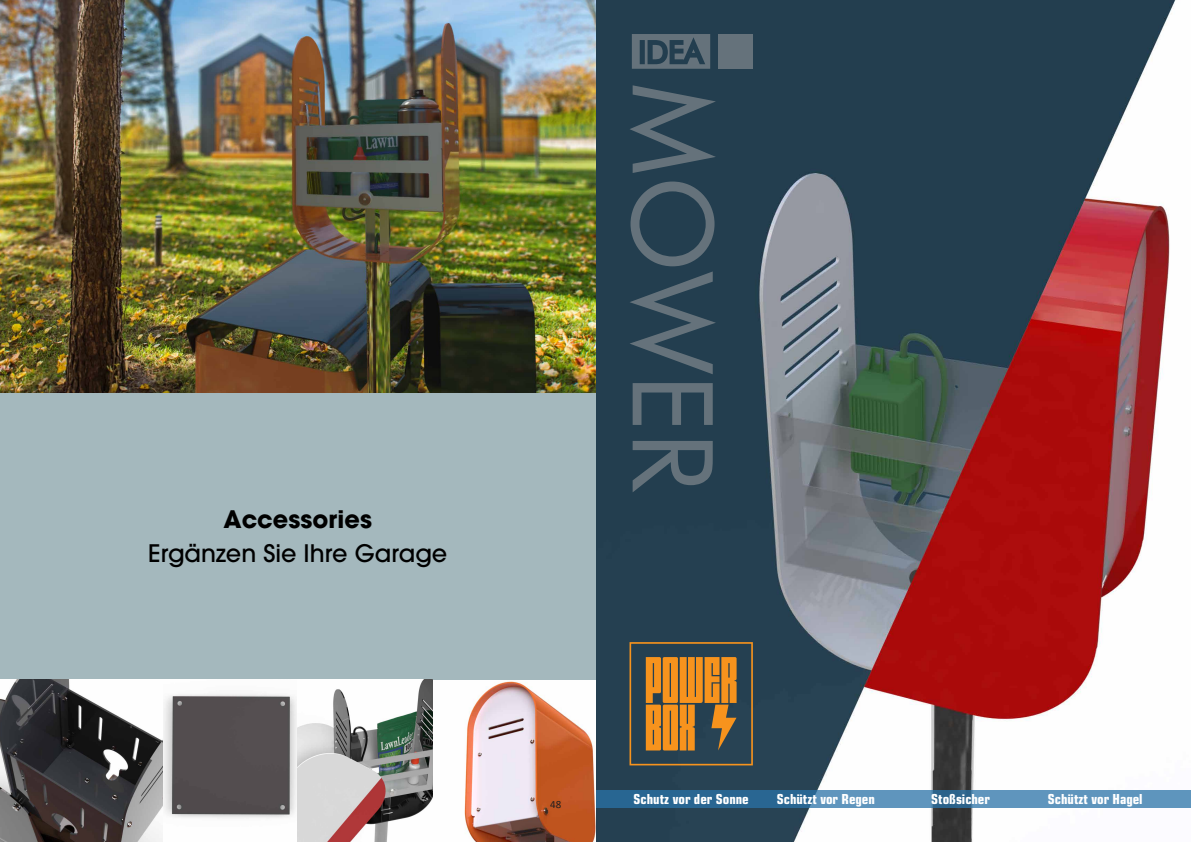
<style>
.page{position:relative;width:1191px;height:842px;background:#fff}
.page>*{position:absolute;margin:0;border:0;box-sizing:border-box;transform-origin:0 0}
.t1{font:500 24px "ITC Avant Garde Pro";color:#000}
.t2{font:700 24px "ITC Avant Garde Pro";color:#000}
.hilight{font:15px "Eurostile Con Hea";color:#fff}
.t3{font:11px "Calibri";color:#231f20}
</style>
<div class="page">
<img style="left:595px;top:0;width:596px;height:842px">
<svg style="left:595px;top:791px;width:596px;height:17px;background:#4880aa"></svg>
<svg style="left:629px;top:85px;width:87px;height:88px;background:#364d5c"></svg>
<div style="left:718px;top:34px;width:35px;height:35px;background:#65727b"></div>
<svg style="left:632px;top:34px;width:78px;height:35px;background:#4d5f6b"></svg>
<svg style="left:632px;top:383px;width:80px;height:42px;background:#425663"></svg>
<svg style="left:632px;top:441px;width:80px;height:51px;background:#405562"></svg>
<svg style="left:629px;top:182px;width:87px;height:192px;background:#354c5b"></svg>
<svg style="left:629px;top:642px;width:124px;height:123px;background:#80643a"></svg>
<img style="left:0;top:679px;width:595px;height:163px">
<img style="left:0;top:0;width:595px;height:393px">
<div style="left:0;top:393px;width:595px;height:286px;background:#a4b8bd"></div>
<p class="t2" style="left:223px;top:503px;width:150px">Accessories</p>
<p class="t1" style="left:148px;top:538px;width:300px">Ergänzen Sie Ihre Garage</p>
<p class="t3" style="left:550px;top:797px;width:13px">48</p>
<p class="hilight" style="left:633px;top:789px;width:117px">Schutz vor der Sonne</p>
<p class="hilight" style="left:777px;top:789px;width:99px">Schützt vor Regen</p>
<p class="hilight" style="left:931px;top:789px;width:60px">Stoßsicher</p>
<p class="hilight" style="left:1048px;top:789px;width:96px">Schützt vor Hagel</p>
</div>
